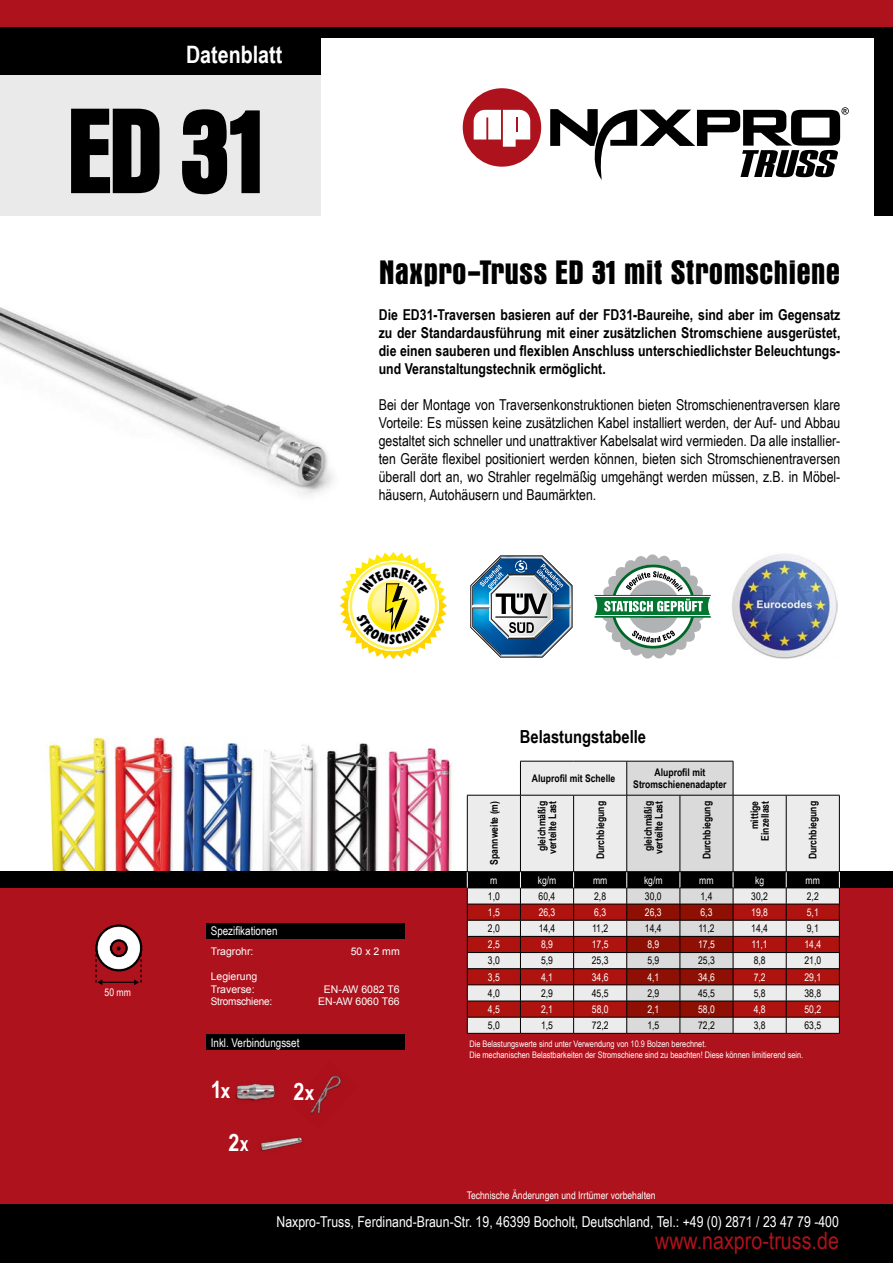
<style>
.page{position:relative;width:893px;height:1263px;background:#fff}
.page>*{position:absolute;margin:0;border:0;box-sizing:border-box;transform-origin:0 0}
.t1{font:700 condensed 123.6px "Aurora BT";color:#000}
.t2{font:700 condensed 34.5px "Aurora BT";color:#000}
.t3{font:24px "Arial Narrow";color:#ae121c}
.t4{font:700 24px "Arial Narrow";color:#fff}
.t5{font:700 18px "Arial Narrow";color:#000}
.t6{font:15px/18px "Arial Narrow";color:#000;text-align:justify}
.t7{font:700 15px/18px "Arial Narrow";color:#000;text-align:justify}
.t8{font:15px "Arial Narrow";color:#fff}
.t9{font:12px "Arial Narrow";color:#fff}
.t10{font:700 10.5px/10.5px "Arial Narrow";color:#000}
.t11{font:10.5px "Arial Narrow";color:#fff}
.t12{font:10.5px "Arial Narrow";color:#000}
.t13{font:10.5px/12.6px "Arial";color:#fff}
.t14{font:10.5px "Arial";letter-spacing:-.02em;color:#fff;scale:.95 1}
.t15{font:9px/10.8px "Arial Narrow";color:#fff}
.s1{font-size:21px}
</style>
<div class="page">
<svg style="left:594px;top:554px;width:117px;height:104px"></svg>
<img style="left:732px;top:554px;width:105px;height:105px">
<svg style="left:470px;top:555px;width:102px;height:102px"></svg>
<img style="left:40px;top:737px;width:422px;height:135px">
<img style="left:0;top:215px;width:333px;height:281px">
<div style="left:0;top:23px;width:321px;height:192px;background:#eaeaea"></div>
<div style="left:0;top:0;width:893px;height:30px;background:#ae121c"></div>
<div style="left:0;top:888px;width:893px;height:316px;background:#ae121c"></div>
<div style="left:0;top:1204px;width:893px;height:59px;background:#000"></div>
<div style="left:0;top:28px;width:893px;height:10px;background:#000"></div>
<div style="left:0;top:37px;width:321px;height:38px;background:#000"></div>
<div style="left:207px;top:923px;width:198px;height:16px;background:#000"></div>
<div style="left:874px;top:30px;width:19px;height:185px;background:#000"></div>
<div style="left:207px;top:1034px;width:198px;height:16px;background:#000"></div>
<div style="left:0;top:872px;width:893px;height:16px;background:#000"></div>
<hr style="left:520px;top:1033px;width:54px;height:1px;background:#000">
<hr style="left:574px;top:1033px;width:53px;height:1px;background:#000">
<hr style="left:627px;top:1033px;width:53px;height:1px;background:#000">
<hr style="left:467px;top:1033px;width:53px;height:1px;background:#000">
<hr style="left:680px;top:1033px;width:53px;height:1px;background:#000">
<hr style="left:733px;top:1033px;width:53px;height:1px;background:#000">
<hr style="left:786px;top:1033px;width:54px;height:1px;background:#000">
<svg style="left:467px;top:761px;width:373px;height:272px"></svg>
<svg style="left:463px;top:88px;width:78px;height:79px"></svg>
<svg style="left:550px;top:107px;width:299px;height:73px"></svg>
<img style="left:235px;top:1083px;width:40px;height:18px">
<img style="left:310px;top:1075px;width:32px;height:39px">
<img style="left:260px;top:1137px;width:43px;height:14px">
<svg style="left:95px;top:924px;width:47px;height:61px"></svg>
<svg style="left:340px;top:552px;width:107px;height:107px"></svg>
<h3 class="t4" style="left:186px;top:36px;width:98px">Datenblatt</h3>
<h1 class="t1" style="left:65px;top:81px;width:201px">ED 31</h1>
<h2 class="t2" style="left:379px;top:253px;width:463px">Naxpro-Truss ED 31 mit Stromschiene</h2>
<p class="t7" style="left:379px;top:305px;width:463px">Die ED31-Traversen basieren auf der FD31-Baureihe, sind aber im Gegensatz zu der Standardausführung mit einer zusätzlichen Stromschiene ausgerüstet, die einen sauberen und flexiblen Anschluss unterschiedlichster Beleuchtungs&shy;und Veranstaltungstechnik ermöglicht.</p>
<p class="t6" style="left:379px;top:395px;width:463px">Bei der Montage von Traversenkonstruktionen bieten Stromschienentraversen klare Vorteile: Es müssen keine zusätzlichen Kabel installiert werden, der Auf- und Abbau gestaltet sich schneller und unattraktiver Kabelsalat wird vermieden. Da alle installier&shy;ten Geräte flexibel positioniert werden können, bieten sich Stromschienentraversen überall dort an, wo Strahler regelmäßig umgehängt werden müssen, z.B. in Möbel&shy;häusern, Autohäusern und Baumärkten.</p>
<p class="t5" style="left:520px;top:723px;width:128px">Belastungstabelle</p>
<p class="t10" style="left:532px;top:772px;width:85px">Aluprofil mit Schelle</p>
<p class="t10" style="left:633px;top:766px;width:95px;line-height:12px;text-align:center">Aluprofil mit<br>Stromschienenadapter</p>
<p class="t11" style="left:105px;top:984px;width:28px">50 mm</p>
<p class="t9" style="left:211px;top:922px;width:68px">Spezifikationen</p>
<p class="t13" style="left:211px;top:945px;width:44px">Tragrohr:</p>
<p class="t13" style="left:351px;top:945px;width:51px">50 x 2 mm</p>
<p class="t13" style="left:211px;top:970px;width:48px">Legierung<br>Traverse:</p>
<p class="t13" style="left:324px;top:983px;width:77px">EN-AW 6082 T6</p>
<p class="t14" style="left:211px;top:995px;width:66px">Stromschiene:</p>
<p class="t13" style="left:318px;top:995px;width:83px">EN-AW 6060 T66</p>
<p class="t9" style="left:211px;top:1034px;width:90px">Inkl. Verbindungsset</p>
<h3 class="t4" style="left:211px;top:1071px;width:21px">1<span class="s1">x</span></h3>
<h3 class="t4" style="left:294px;top:1073px;width:22px">2<span class="s1">x</span></h3>
<h3 class="t4" style="left:229px;top:1124px;width:22px">2<span class="s1">x</span></h3>
<p class="t10" style="left:488px;top:865px;width:65px;rotate:-90deg">Spannweite (m)</p>
<p class="t10" style="left:536px;top:854px;width:55px;rotate:-90deg">gleichmäßig verteilte Last</p>
<p class="t10" style="left:595px;top:859px;width:60px;rotate:-90deg">Durchbiegung</p>
<p class="t10" style="left:642px;top:854px;width:55px;rotate:-90deg">gleichmäßig verteilte Last</p>
<p class="t10" style="left:701px;top:859px;width:60px;rotate:-90deg">Durchbiegung</p>
<p class="t10" style="left:749px;top:841px;width:41px;text-align:right;rotate:-90deg">mittige<br>Einzellast</p>
<p class="t10" style="left:807px;top:859px;width:60px;rotate:-90deg">Durchbiegung</p>
<p class="t11" style="left:490px;top:872px;width:9px">m</p>
<p class="t11" style="left:538px;top:872px;width:20px">kg/m</p>
<p class="t11" style="left:593px;top:872px;width:16px">mm</p>
<p class="t11" style="left:644px;top:872px;width:20px">kg/m</p>
<p class="t11" style="left:699px;top:872px;width:16px">mm</p>
<p class="t11" style="left:755px;top:872px;width:11px">kg</p>
<p class="t11" style="left:806px;top:872px;width:16px">mm</p>
<p class="t12" style="left:488px;top:888px;width:13px">1,0</p>
<p class="t12" style="left:539px;top:888px;width:18px">60,4</p>
<p class="t12" style="left:594px;top:888px;width:13px">2,8</p>
<p class="t12" style="left:645px;top:888px;width:18px">30,0</p>
<p class="t12" style="left:700px;top:888px;width:13px">1,4</p>
<p class="t12" style="left:751px;top:888px;width:18px">30,2</p>
<p class="t12" style="left:807px;top:888px;width:13px">2,2</p>
<p class="t11" style="left:488px;top:904px;width:13px">1,5</p>
<p class="t11" style="left:539px;top:904px;width:18px">26,3</p>
<p class="t11" style="left:594px;top:904px;width:13px">6,3</p>
<p class="t11" style="left:645px;top:904px;width:18px">26,3</p>
<p class="t11" style="left:700px;top:904px;width:13px">6,3</p>
<p class="t11" style="left:751px;top:904px;width:18px">19,8</p>
<p class="t11" style="left:807px;top:904px;width:13px">5,1</p>
<p class="t12" style="left:488px;top:921px;width:13px">2,0</p>
<p class="t12" style="left:539px;top:921px;width:18px">14,4</p>
<p class="t12" style="left:592px;top:921px;width:18px">11,2</p>
<p class="t12" style="left:645px;top:921px;width:18px">14,4</p>
<p class="t12" style="left:698px;top:921px;width:18px">11,2</p>
<p class="t12" style="left:751px;top:921px;width:18px">14,4</p>
<p class="t12" style="left:807px;top:921px;width:13px">9,1</p>
<p class="t11" style="left:488px;top:937px;width:13px">2,5</p>
<p class="t11" style="left:541px;top:937px;width:13px">8,9</p>
<p class="t11" style="left:592px;top:937px;width:18px">17,5</p>
<p class="t11" style="left:647px;top:937px;width:13px">8,9</p>
<p class="t11" style="left:698px;top:937px;width:18px">17,5</p>
<p class="t11" style="left:752px;top:937px;width:18px">11,1</p>
<p class="t11" style="left:804px;top:937px;width:18px">14,4</p>
<p class="t12" style="left:488px;top:953px;width:13px">3,0</p>
<p class="t12" style="left:541px;top:953px;width:13px">5,9</p>
<p class="t12" style="left:592px;top:953px;width:18px">25,3</p>
<p class="t12" style="left:647px;top:953px;width:13px">5,9</p>
<p class="t12" style="left:698px;top:953px;width:18px">25,3</p>
<p class="t12" style="left:754px;top:953px;width:13px">8,8</p>
<p class="t12" style="left:804px;top:953px;width:18px">21,0</p>
<p class="t11" style="left:488px;top:969px;width:13px">3,5</p>
<p class="t11" style="left:541px;top:969px;width:13px">4,1</p>
<p class="t11" style="left:592px;top:969px;width:18px">34,6</p>
<p class="t11" style="left:647px;top:969px;width:13px">4,1</p>
<p class="t11" style="left:698px;top:969px;width:18px">34,6</p>
<p class="t11" style="left:754px;top:969px;width:13px">7,2</p>
<p class="t11" style="left:804px;top:969px;width:18px">29,1</p>
<p class="t12" style="left:488px;top:985px;width:13px">4,0</p>
<p class="t12" style="left:541px;top:985px;width:13px">2,9</p>
<p class="t12" style="left:592px;top:985px;width:18px">45,5</p>
<p class="t12" style="left:647px;top:985px;width:13px">2,9</p>
<p class="t12" style="left:698px;top:985px;width:18px">45,5</p>
<p class="t12" style="left:754px;top:985px;width:13px">5,8</p>
<p class="t12" style="left:804px;top:985px;width:18px">38,8</p>
<p class="t11" style="left:488px;top:1001px;width:13px">4,5</p>
<p class="t11" style="left:541px;top:1001px;width:13px">2,1</p>
<p class="t11" style="left:592px;top:1001px;width:18px">58,0</p>
<p class="t11" style="left:647px;top:1001px;width:13px">2,1</p>
<p class="t11" style="left:698px;top:1001px;width:18px">58,0</p>
<p class="t11" style="left:754px;top:1001px;width:13px">4,8</p>
<p class="t11" style="left:804px;top:1001px;width:18px">50,2</p>
<p class="t12" style="left:488px;top:1018px;width:13px">5,0</p>
<p class="t12" style="left:541px;top:1018px;width:13px">1,5</p>
<p class="t12" style="left:592px;top:1018px;width:18px">72,2</p>
<p class="t12" style="left:647px;top:1018px;width:13px">1,5</p>
<p class="t12" style="left:698px;top:1018px;width:18px">72,2</p>
<p class="t12" style="left:754px;top:1018px;width:13px">3,8</p>
<p class="t12" style="left:804px;top:1018px;width:18px">63,5</p>
<p class="t15" style="left:469px;top:1038px;width:335px">Die Belastungswerte sind unter Verwendung von 10.9 Bolzen berechnet.<br>Die mechanischen Belastbarkeiten der Stromschiene sind zu beachten! Diese können limitierend sein.</p>
<p class="t11" style="left:467px;top:1188px;width:191px">Technische Änderungen und Irrtümer vorbehalten</p>
<p class="t8" style="left:276px;top:1210px;width:564px">Naxpro-Truss, Ferdinand-Braun-Str. 19, 46399 Bocholt, Deutschland, Tel.: +49 (0) 2871 / 23 47 79 -400</p>
<h3 class="t3" style="left:655px;top:1223px;width:185px">www.naxpro-truss.de</h3>
</div>
